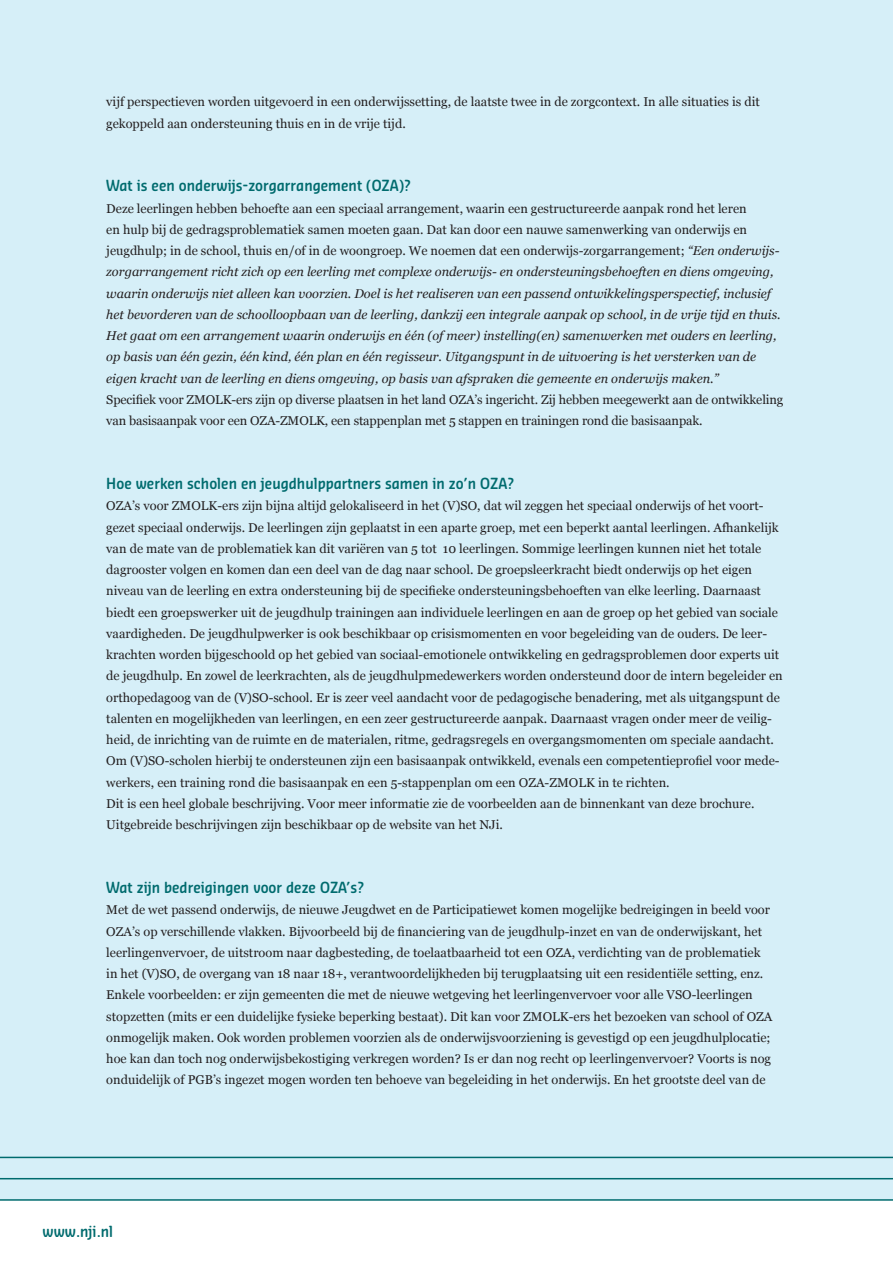
<style>
.page{position:relative;width:893px;height:1263px;background:#fff}
.page>*{position:absolute;margin:0;border:0;box-sizing:border-box;transform-origin:0 0}
.tussenkopje{font:600 15px "Sansa Con Soft Pro";color:#006b6e}
.body{font:12.75px/21.3px "Georgia";color:#231f20}
.body-2{font:italic 12.75px/21.3px "Georgia";color:#231f20}
.s1{font-style:normal}
</style>
<div class="page">
<div style="left:0;top:0;width:893px;height:1199px;background:#d6eff8"></div>
<hr style="left:0;top:1199px;width:893px;height:2px;background:#006b6e">
<hr style="left:0;top:1178px;width:893px;height:1px;background:#006b6e">
<hr style="left:0;top:1157px;width:893px;height:1px;background:#006b6e">
<p class="body" style="left:106px;top:92px;width:655px">vijf perspectieven worden uitgevoerd in een onderwijssetting, de laatste twee in de zorgcontext. In alle situaties is dit gekoppeld aan ondersteuning thuis en in de vrije tijd.</p>
<p class="tussenkopje" style="left:106px;top:176px;width:306px">Wat is een onderwijs-zorgarrangement (OZA)?</p>
<p class="body-2" style="left:106px;top:198px;width:676px"><span class="s1">Deze leerlingen hebben behoefte aan een speciaal arrangement, waarin een gestructureerde aanpak rond het leren<br>en hulp bij de gedragsproblematiek samen moeten gaan. Dat kan door een nauwe samenwerking van onderwijs en jeugdhulp; in de school, thuis en/of in de woongroep. We noemen dat een onderwijs-zorgarrangement;</span> “Een onderwijs&shy;zorgarrangement richt zich op een leerling met complexe onderwijs- en ondersteuningsbehoeften en diens omgeving, waarin onderwijs niet alleen kan voorzien. Doel is het realiseren van een passend ontwikkelingsperspectief, inclusief het bevorderen van de schoolloopbaan van de leerling, dankzij een integrale aanpak op school, in de vrije tijd en thuis.<br>Het gaat om een arrangement waarin onderwijs en één (of meer) instelling(en) samenwerken met ouders en leerling, op basis van één gezin, één kind, één plan en één regisseur. Uitgangspunt in de uitvoering is het versterken van de eigen kracht van de leerling en diens omgeving, op basis van afspraken die gemeente en onderwijs maken.”</p>
<p class="body" style="left:106px;top:389px;width:678px">Specifiek voor ZMOLK-ers zijn op diverse plaatsen in het land OZA’s ingericht. Zij hebben meegewerkt aan de ontwikkeling van basisaanpak voor een OZA-ZMOLK, een stappenplan met 5 stappen en trainingen rond die basisaanpak.</p>
<p class="tussenkopje" style="left:106px;top:473px;width:409px">Hoe werken scholen en jeugdhulppartners samen in zo’n OZA?</p>
<p class="body" style="left:106px;top:495px;width:678px">OZA’s voor ZMOLK-ers zijn bijna altijd gelokaliseerd in het (V)SO, dat wil zeggen het speciaal onderwijs of het voort&shy;gezet speciaal onderwijs. De leerlingen zijn geplaatst in een aparte groep, met een beperkt aantal leerlingen. Afhankelijk van de mate van de problematiek kan dit variëren van 5 tot 10 leerlingen. Sommige leerlingen kunnen niet het totale dagrooster volgen en komen dan een deel van de dag naar school. De groepsleerkracht biedt onderwijs op het eigen niveau van de leerling en extra ondersteuning bij de specifieke ondersteuningsbehoeften van elke leerling. Daarnaast biedt een groepswerker uit de jeugdhulp trainingen aan individuele leerlingen en aan de groep op het gebied van sociale vaardigheden. De jeugdhulpwerker is ook beschikbaar op crisismomenten en voor begeleiding van de ouders. De leer&shy;krachten worden bijgeschoold op het gebied van sociaal-emotionele ontwikkeling en gedragsproblemen door experts uit de jeugdhulp. En zowel de leerkrachten, als de jeugdhulpmedewerkers worden ondersteund door de intern begeleider en orthopedagoog van de (V)SO-school. Er is zeer veel aandacht voor de pedagogische benadering, met als uitgangspunt de talenten en mogelijkheden van leerlingen, en een zeer gestructureerde aanpak. Daarnaast vragen onder meer de veilig&shy;heid, de inrichting van de ruimte en de materialen, ritme, gedragsregels en overgangsmomenten om speciale aandacht.<br>Om (V)SO-scholen hierbij te ondersteunen zijn een basisaanpak ontwikkeld, evenals een competentieprofiel voor mede&shy;werkers, een training rond die basisaanpak en een 5-stappenplan om een OZA-ZMOLK in te richten.</p>
<p class="body" style="left:106px;top:793px;width:650px">Dit is een heel globale beschrijving. Voor meer informatie zie de voorbeelden aan de binnenkant van deze brochure.<br>Uitgebreide beschrijvingen zijn beschikbaar op de website van het NJi.</p>
<p class="tussenkopje" style="left:106px;top:877px;width:259px">Wat zijn bedreigingen voor deze OZA’s?</p>
<p class="body" style="left:106px;top:899px;width:668px">Met de wet passend onderwijs, de nieuwe Jeugdwet en de Participatiewet komen mogelijke bedreigingen in beeld voor OZA’s op verschillende vlakken. Bijvoorbeeld bij de financiering van de jeugdhulp-inzet en van de onderwijskant, het leerlingenvervoer, de uitstroom naar dagbesteding, de toelaatbaarheid tot een OZA, verdichting van de problematiek in het (V)SO, de overgang van 18 naar 18+, verantwoordelijkheden bij terugplaatsing uit een residentiële setting, enz.<br>Enkele voorbeelden: er zijn gemeenten die met de nieuwe wetgeving het leerlingenvervoer voor alle VSO-leerlingen stopzetten (mits er een duidelijke fysieke beperking bestaat). Dit kan voor ZMOLK-ers het bezoeken van school of OZA onmogelijk maken. Ook worden problemen voorzien als de onderwijsvoorziening is gevestigd op een jeugdhulplocatie; hoe kan dan toch nog onderwijsbekostiging verkregen worden? Is er dan nog recht op leerlingenvervoer? Voorts is nog onduidelijk of PGB’s ingezet mogen worden ten behoeve van begeleiding in het onderwijs. En het grootste deel van de</p>
<p class="tussenkopje" style="left:43px;top:1221px;width:72px">www.nji.nl</p>
</div>
